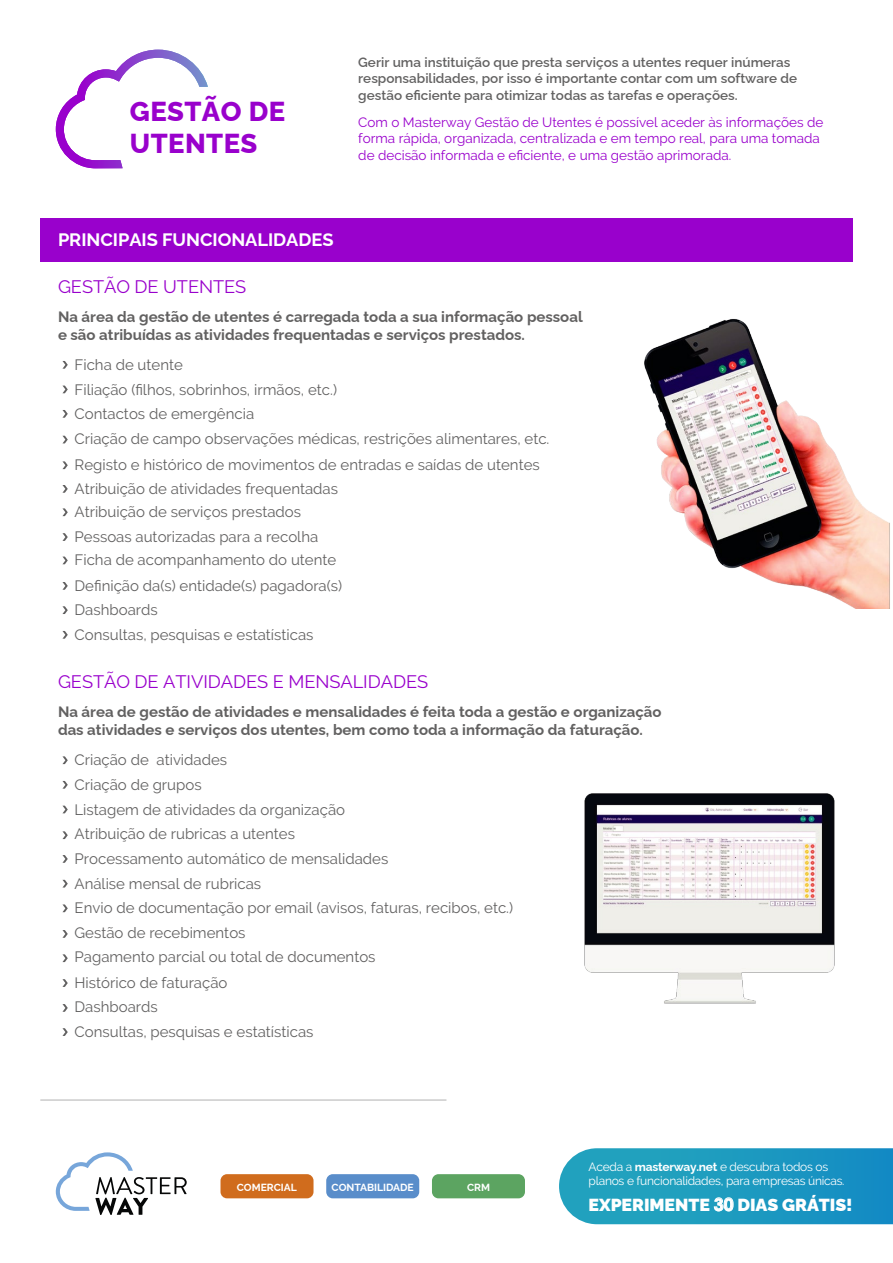
<style>
.page{position:relative;width:893px;height:1263px;background:#fff}
.page>*{position:absolute;margin:0;border:0;box-sizing:border-box;transform-origin:0 0}
.t1{font:800 27.45px/32.8px "Raleway";letter-spacing:.015em;color:#9901cc}
.t2{font:18px "Raleway";letter-spacing:-.005em;color:#9901cc}
.t3{font:700 18px "Raleway";letter-spacing:-.005em;color:#fff}
.t4{font:900 17.4px "Raleway";letter-spacing:-.005em;color:#fff}
.t5{font:15px/24.6px "Raleway";color:#626161}
.t6{font:700 15px/18px "Raleway";color:#626161}
.t7{font:13.5px/16.5px "Raleway";color:#9901cc}
.t8{font:600 13.5px/16.5px "Raleway";color:#626161}
.t9{font:12px/14.4px "Raleway";letter-spacing:-.02em;color:#fff}
.t10{font:700 10.35px "Raleway";color:#fff}
.s1{font-weight:700}
.s2{font-family:"Century Gothic";font-weight:700}
</style>
<div class="page">
<svg style="left:559px;top:1148px;width:334px;height:76px;background:#239cc1"></svg>
<img style="left:644px;top:319px;width:246px;height:290px">
<svg style="left:56px;top:50px;width:152px;height:118px"></svg>
<div style="left:40px;top:218px;width:813px;height:43px;background:#9901cc"></div>
<svg style="left:62px;top:361px;width:6px;height:8px"></svg>
<svg style="left:63px;top:386px;width:5px;height:7px"></svg>
<svg style="left:62px;top:410px;width:6px;height:8px"></svg>
<svg style="left:62px;top:436px;width:6px;height:7px"></svg>
<svg style="left:62px;top:461px;width:6px;height:8px"></svg>
<svg style="left:62px;top:508px;width:6px;height:8px"></svg>
<svg style="left:62px;top:533px;width:6px;height:8px"></svg>
<svg style="left:63px;top:557px;width:5px;height:7px"></svg>
<svg style="left:62px;top:485px;width:6px;height:8px"></svg>
<svg style="left:62px;top:606px;width:6px;height:8px"></svg>
<svg style="left:62px;top:631px;width:6px;height:8px"></svg>
<svg style="left:62px;top:582px;width:6px;height:8px"></svg>
<svg style="left:62px;top:756px;width:6px;height:8px"></svg>
<svg style="left:62px;top:781px;width:6px;height:8px"></svg>
<svg style="left:63px;top:806px;width:5px;height:7px"></svg>
<svg style="left:62px;top:831px;width:6px;height:8px"></svg>
<svg style="left:62px;top:855px;width:6px;height:8px"></svg>
<svg style="left:62px;top:880px;width:6px;height:7px"></svg>
<svg style="left:62px;top:904px;width:6px;height:8px"></svg>
<svg style="left:62px;top:930px;width:6px;height:8px"></svg>
<svg style="left:62px;top:954px;width:6px;height:8px"></svg>
<svg style="left:62px;top:979px;width:6px;height:8px"></svg>
<svg style="left:62px;top:1004px;width:6px;height:8px"></svg>
<svg style="left:62px;top:1028px;width:6px;height:8px"></svg>
<svg style="left:56px;top:1152px;width:131px;height:63px"></svg>
<div style="left:220px;top:1174px;width:94px;height:24px;background:#d06c1d;border-radius:7px"></div>
<div style="left:326px;top:1174px;width:93px;height:24px;background:#598dca;border-radius:7px"></div>
<div style="left:432px;top:1174px;width:93px;height:24px;background:#5ca461;border-radius:7px"></div>
<hr style="left:40px;top:1099px;width:406px;height:2px;background:#c5c5c5">
<img style="left:584px;top:793px;width:251px;height:211px">
<h1 class="t1" style="left:130px;top:91px;width:157px">GESTÃO DE<br>UTENTES</h1>
<p class="t8" style="left:358px;top:52px;width:440px">Gerir uma instituição que presta serviços a utentes requer inúmeras responsabilidades, por isso é importante contar com um software de gestão eficiente para otimizar todas as tarefas e operações.</p>
<p class="t7" style="left:358px;top:114px;width:467px">Com o Masterway Gestão de Utentes é possível aceder às informações de forma rápida, organizada, centralizada e em tempo real, para uma tomada de decisão informada e eficiente, e uma gestão aprimorada.</p>
<p class="t3" style="left:58px;top:225px;width:277px">PRINCIPAIS FUNCIONALIDADES</p>
<p class="t2" style="left:58px;top:276px;width:190px">GESTÃO DE UTENTES</p>
<p class="t6" style="left:58px;top:306px;width:526px">Na área da gestão de utentes é carregada toda a sua informação pessoal e são atribuídas as atividades frequentadas e serviços prestados.</p>
<p class="t5" style="left:75px;top:352px;width:476px">Ficha de utente<br>Filiação (filhos, sobrinhos, irmãos, etc.)<br>Contactos de emergência<br>Criação de campo observações médicas, restrições alimentares, etc.</p>
<p class="t5" style="left:75px;top:453px;width:467px">Registo e histórico de movimentos de entradas e saídas de utentes</p>
<p class="t5" style="left:75px;top:476px;width:265px">Atribuição de atividades frequentadas</p>
<p class="t5" style="left:75px;top:499px;width:228px">Atribuição de serviços prestados</p>
<p class="t5" style="left:75px;top:525px;width:263px;line-height:23.4px">Pessoas autorizadas para a recolha<br>Ficha de acompanhamento do utente</p>
<p class="t5" style="left:75px;top:573px;width:269px">Definição da(s) entidade(s) pagadora(s)</p>
<p class="t5" style="left:75px;top:597px;width:240px">Dashboards<br>Consultas, pesquisas e estatísticas</p>
<p class="t2" style="left:58px;top:671px;width:372px">GESTÃO DE ATIVIDADES E MENSALIDADES</p>
<p class="t6" style="left:58px;top:701px;width:605px">Na área de gestão de atividades e mensalidades é feita toda a gestão e organização das atividades e serviços dos utentes, bem como toda a informação da faturação.</p>
<p class="t5" style="left:75px;top:748px;width:440px">Criação de atividades<br>Criação de grupos<br>Listagem de atividades da organização<br>Atribuição de rubricas a utentes<br>Processamento automático de mensalidades<br>Análise mensal de rubricas<br>Envio de documentação por email (avisos, faturas, recibos, etc.)<br>Gestão de recebimentos<br>Pagamento parcial ou total de documentos<br>Histórico de faturação<br>Dashboards<br>Consultas, pesquisas e estatísticas</p>
<p class="t10" style="left:237px;top:1179px;width:61px">COMERCIAL</p>
<p class="t10" style="left:332px;top:1179px;width:84px">CONTABILIDADE</p>
<p class="t10" style="left:467px;top:1179px;width:24px">CRM</p>
<p class="t9" style="left:589px;top:1159px;width:257px">Aceda a <span class="s1">masterway.net</span> e descubra todos os planos e funcionalidades, para empresas únicas.</p>
<p class="t4" style="left:589px;top:1190px;width:265px">EXPERIMENTE <span class="s2">30</span> DIAS GRÁTIS!</p>
</div>
